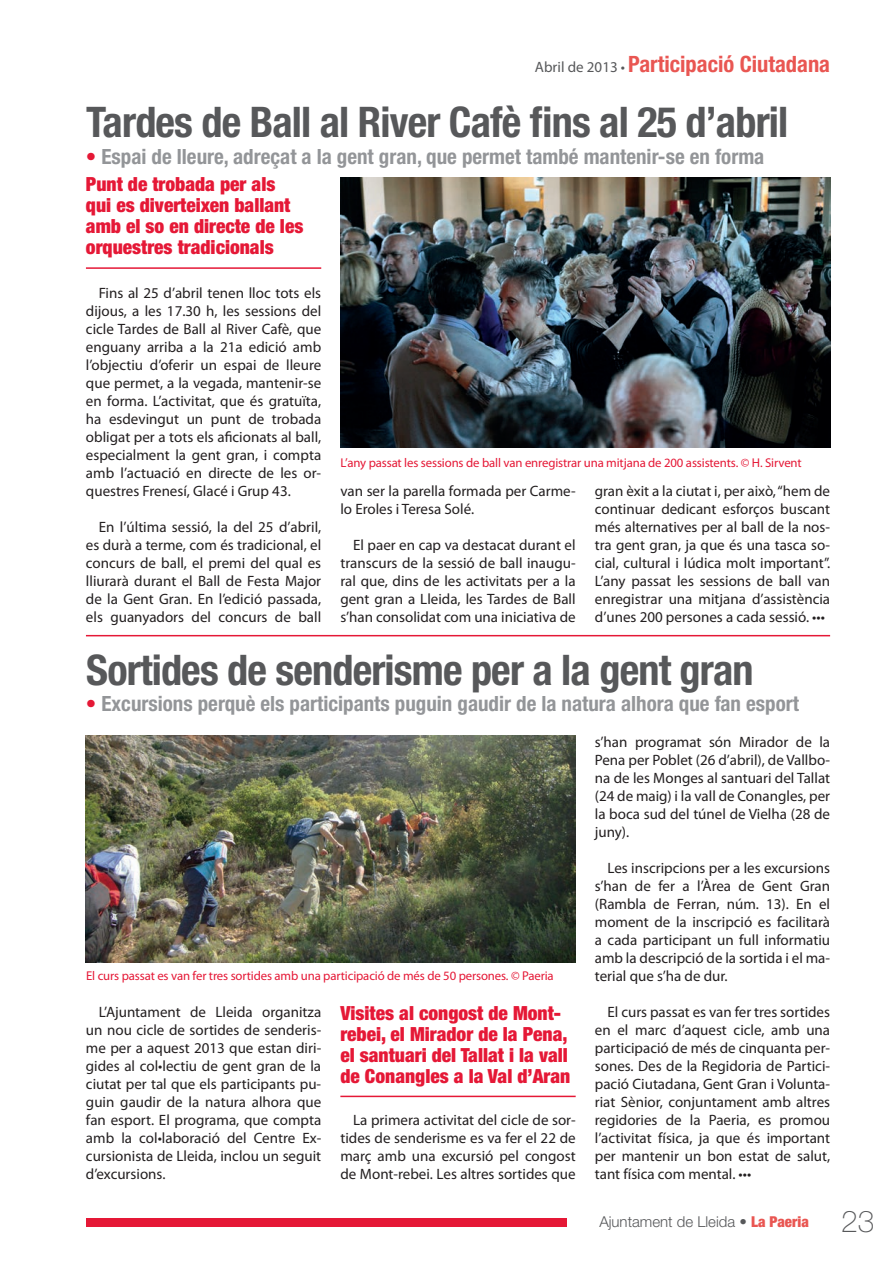
<style>
.page{position:relative;width:896px;height:1265px;background:#fff}
.page>*{position:absolute;margin:0;border:0;box-sizing:border-box;transform-origin:0 0}
.t1{font:700 condensed 42.3px "Helvetica Neue LT Std";letter-spacing:-.02em;color:#57585a}
.t2{font:700 condensed 22.5px "Helvetica Neue LT Std";color:#e95652}
.t3{font:700 condensed 21px "Helvetica Neue LT Std";color:#939598}
.t4{font:900 condensed 19.5px/21px "Helvetica Neue LT Std";color:#e51836}
.t5{font:15px/18px "Myriad Pro";color:#231f20;text-align:justify}
.t6{font:300 15px "Helvetica Neue LT Std";color:#57585a}
.t7{font:12.75px "Myriad Pro";letter-spacing:-.01em;color:#e51836}
.s1{font-family:"Myriad Pro";font-weight:400;font-stretch:normal;font-size:15px;color:#57585a}
.s2{color:#e51836}
.s3{font-weight:500}
.s4{font-weight:900;font-stretch:condensed;color:#e95652}
.s5{font-weight:100;font-size:30px}
</style>
<div class="page">
<div style="left:86px;top:1218px;width:480px;height:9px;background:#e51836"></div>
<hr style="left:86px;top:635px;width:744px;height:1px;background:#e51836">
<img style="left:340px;top:178px;width:490px;height:269px">
<img style="left:86px;top:735px;width:490px;height:227px">
<hr style="left:86px;top:267px;width:235px;height:2px;background:#e51836">
<hr style="left:340px;top:1095px;width:236px;height:2px;background:#e51836">
<p class="t2" style="left:535px;top:51px;width:297px"><span class="s1">Abril de 2013 •</span> Participació Ciutadana</p>
<p class="t1" style="left:86px;top:97px;width:703px">Tardes de Ball al River Cafè fins al 25 d’abril</p>
<p class="t3" style="left:86px;top:143px;width:680px"><span class="s2">•</span> Espai de lleure, adreçat a la gent gran, que permet també mantenir-se en forma</p>
<p class="t4" style="left:86px;top:174px;width:219px">Punt de trobada per als qui es diverteixen ballant amb el so en directe de les orquestres tradicionals</p>
<p class="t5" style="left:86px;top:284px;width:237px;text-indent:13px">Fins al 25 d’abril tenen lloc tots els dijous, a les 17.30 h, les sessions del cicle Tardes de Ball al River Cafè, que enguany arriba a la 21a edició amb l’objectiu d’oferir un espai de lleure que permet, a la vegada, mantenir-se en forma. L’activitat, que és gratuïta, ha esdevingut un punt de trobada obligat per a tots els aficionats al ball, especialment la gent gran, i compta amb l’actuació en directe de les or&shy;questres Frenesí, Glacé i Grup 43.</p>
<p class="t5" style="left:86px;top:518px;width:237px;text-indent:13px">En l’última sessió, la del 25 d’abril, es durà a terme, com és tradicional, el concurs de ball, el premi del qual es lliurarà durant el Ball de Festa Major de la Gent Gran. En l’edició passada, els guanyadors del concurs de ball</p>
<p class="t7" style="left:341px;top:454px;width:463px">L’any passat les sessions de ball van enregistrar una mitjana de 200 assistents. © H. Sirvent</p>
<p class="t5" style="left:340px;top:482px;width:237px">van ser la parella formada per Carme&shy;lo Eroles i Teresa Solé.</p>
<p class="t5" style="left:340px;top:536px;width:237px;text-indent:13px">El paer en cap va destacat durant el transcurs de la sessió de ball inaugu&shy;ral que, dins de les activitats per a la gent gran a Lleida, les Tardes de Ball s’han consolidat com una iniciativa de</p>
<p class="t5" style="left:595px;top:482px;width:237px">gran èxit a la ciutat i, per això, “hem de continuar dedicant esforços buscant més alternatives per al ball de la nos&shy;tra gent gran, ja que és una tasca so&shy;cial, cultural i lúdica molt important”.<br>L’any passat les sessions de ball van enregistrar una mitjana d’assistència d’unes 200 persones a cada sessió. •••</p>
<p class="t1" style="left:86px;top:644px;width:669px">Sortides de senderisme per a la gent gran</p>
<p class="t3" style="left:86px;top:691px;width:714px"><span class="s2">•</span> Excursions perquè els participants puguin gaudir de la natura alhora que fan esport</p>
<p class="t7" style="left:86px;top:968px;width:469px">El curs passat es van fer tres sortides amb una participació de més de 50 persones. © Paeria</p>
<p class="t5" style="left:86px;top:1002px;width:237px;text-indent:13px">L’Ajuntament de Lleida organitza un nou cicle de sortides de senderis&shy;me per a aquest 2013 que estan diri&shy;gides al col•lectiu de gent gran de la ciutat per tal que els participants pu&shy;guin gaudir de la natura alhora que fan esport. El programa, que compta amb la col•laboració del Centre Ex&shy;cursionista de Lleida, inclou un seguit d’excursions.</p>
<p class="t4" style="left:340px;top:1002px;width:231px">Visites al congost de Mont&shy;rebei, el Mirador de la Pena, el santuari del Tallat i la vall de Conangles a la Val d’Aran</p>
<p class="t5" style="left:340px;top:1111px;width:237px;text-indent:13px">La primera activitat del cicle de sor&shy;tides de senderisme es va fer el 22 de març amb una excursió pel congost de Mont-rebei. Les altres sortides que</p>
<p class="t5" style="left:595px;top:732px;width:237px">s’han programat són Mirador de la Pena per Poblet (26 d’abril), de Vallbo&shy;na de les Monges al santuari del Tallat (24 de maig) i la vall de Conangles, per la boca sud del túnel de Vielha (28 de juny).</p>
<p class="t5" style="left:595px;top:858px;width:237px;text-indent:13px">Les inscripcions per a les excursions s’han de fer a l’Àrea de Gent Gran (Rambla de Ferran, núm. 13). En el moment de la inscripció es facilitarà a cada participant un full informatiu amb la descripció de la sortida i el ma&shy;terial que s’ha de dur.</p>
<p class="t5" style="left:595px;top:1002px;width:237px;text-indent:13px">El curs passat es van fer tres sortides en el marc d’aquest cicle, amb una participació de més de cinquanta per&shy;sones. Des de la Regidoria de Partici&shy;pació Ciutadana, Gent Gran i Volunta&shy;riat Sènior, conjuntament amb altres regidories de la Paeria, es promou l’activitat física, ja que és important per mantenir un bon estat de salut, tant física com mental. •••</p>
<p class="t6" style="left:599px;top:1212px;width:277px">Ajuntament de Lleida <span class="s3">•</span> <span class="s4">La Paeria</span> <span class="s5">23</span></p>
</div>
